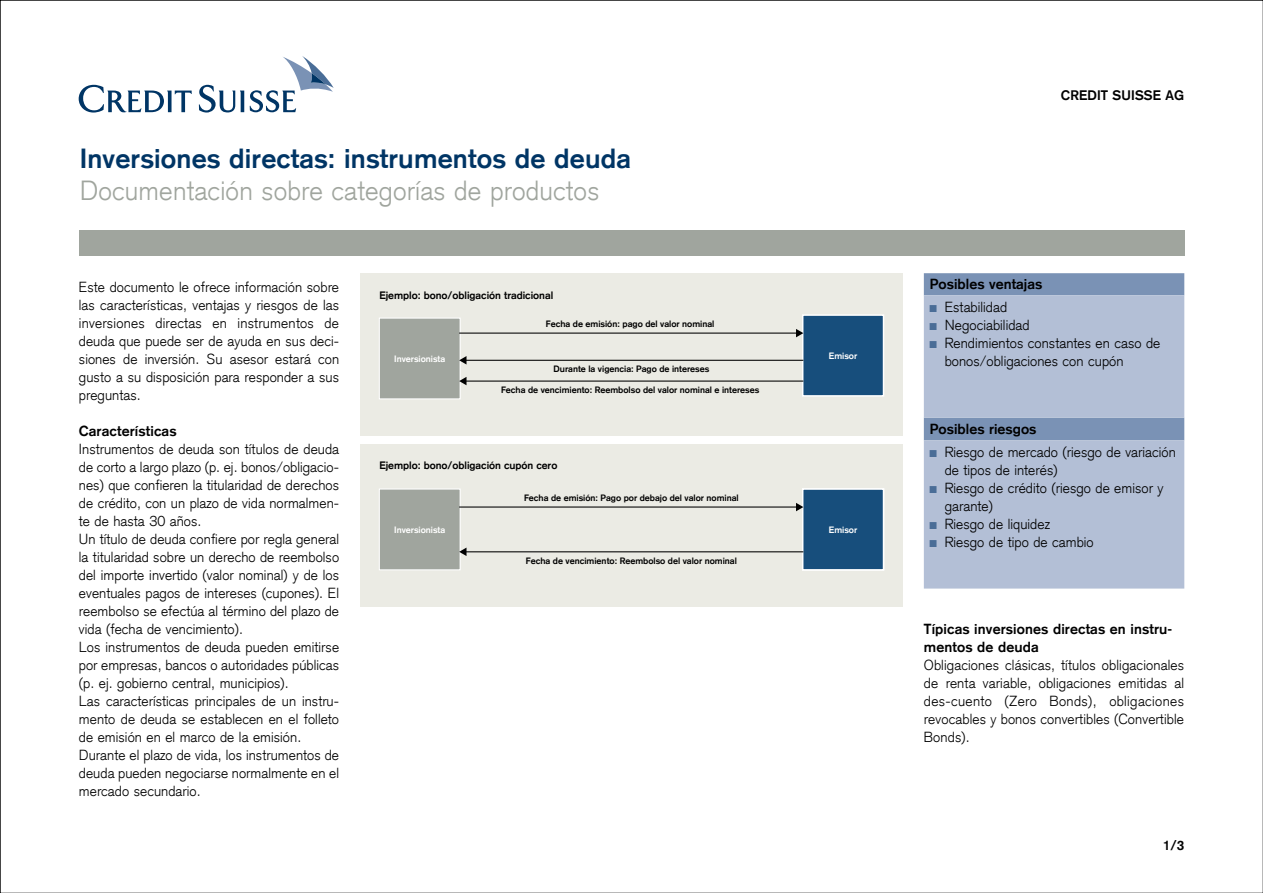
<style>
.page{position:relative;width:1263px;height:893px;background:#fff}
.page>*{position:absolute;margin:0;border:0;box-sizing:border-box;transform-origin:0 0}
.t1{font:700 27px "Credit Suisse Type";letter-spacing:.01em;color:#003565}
.t2{font:300 27px "Credit Suisse Type";letter-spacing:.01em;color:#a0a59e}
.t3{font:300 14.25px/18px "Credit Suisse Type";letter-spacing:.005em;color:#000}
.t4{font:700 14.25px/18px "Credit Suisse Type";letter-spacing:.01em;color:#000}
.t5{font:700 13.5px "Credit Suisse Type";letter-spacing:.01em;color:#000}
.t6{font:700 10.5px "Credit Suisse Type";color:#000}
.t7{font:700 9px "Credit Suisse Type";color:#000}
.t8{font:700 9px "Credit Suisse Type";color:#fff}
</style>
<div class="page">
<svg style="left:79px;top:85px;width:113px;height:28px"></svg>
<svg style="left:199px;top:85px;width:45px;height:28px"></svg>
<svg style="left:250px;top:56px;width:84px;height:56px"></svg>
<div style="left:79px;top:230px;width:1105px;height:26px;background:#a0a59e"></div>
<div style="left:924px;top:440px;width:260px;height:149px;background:#b3bfd6"></div>
<div style="left:360px;top:274px;width:542px;height:162px;background:#ebebe4"></div>
<div style="left:360px;top:445px;width:542px;height:162px;background:#ebebe4"></div>
<div style="left:379px;top:318px;width:81px;height:81px;background:#a0a59e"></div>
<div style="left:379px;top:318px;width:82px;height:81px;border:1px solid #fff"></div>
<div style="left:379px;top:489px;width:81px;height:81px;background:#a0a59e"></div>
<div style="left:379px;top:488px;width:82px;height:82px;border:1px solid #fff"></div>
<div style="left:803px;top:315px;width:80px;height:81px;background:#174e7c"></div>
<div style="left:802px;top:314px;width:82px;height:83px;border:2px solid #fff"></div>
<div style="left:803px;top:489px;width:80px;height:81px;background:#174e7c"></div>
<div style="left:802px;top:488px;width:82px;height:83px;border:2px solid #fff"></div>
<hr style="left:465px;top:381px;width:338px;height:1px;background:#000">
<svg style="left:459px;top:377px;width:7px;height:8px"></svg>
<hr style="left:465px;top:360px;width:338px;height:1px;background:#000">
<svg style="left:459px;top:356px;width:7px;height:9px"></svg>
<hr style="left:459px;top:333px;width:338px;height:1px;background:#000">
<svg style="left:796px;top:329px;width:7px;height:8px"></svg>
<hr style="left:465px;top:551px;width:338px;height:1px;background:#000">
<svg style="left:459px;top:548px;width:7px;height:8px"></svg>
<hr style="left:459px;top:506px;width:338px;height:2px;background:#000">
<svg style="left:796px;top:503px;width:7px;height:8px"></svg>
<svg style="left:924px;top:273px;width:260px;height:167px;background:#a4b3cd"></svg>
<svg style="left:930px;top:450px;width:7px;height:7px"></svg>
<svg style="left:930px;top:486px;width:7px;height:7px"></svg>
<svg style="left:930px;top:522px;width:7px;height:7px"></svg>
<svg style="left:930px;top:540px;width:7px;height:7px"></svg>
<h1 class="t1" style="left:80px;top:143px;width:553px">Inversiones directas: instrumentos de deuda</h1>
<h1 class="t2" style="left:80px;top:175px;width:521px">Documentación sobre categorías de productos</h1>
<p class="t3" style="left:79px;top:278px;width:262px;text-align:justify">Este documento le ofrece información sobre las características, ventajas y riesgos de las inversiones directas en instrumentos de deuda que puede ser de ayuda en sus deci&shy;siones de inversión. Su asesor estará con gusto a su disposición para responder a sus preguntas.</p>
<p class="t4" style="left:79px;top:422px;width:99px">Características</p>
<p class="t3" style="left:79px;top:440px;width:262px">Instrumentos de deuda son títulos de deuda de corto a largo plazo (p. ej. bonos/obligacio&shy;nes) que confieren la titularidad de derechos de crédito, con un plazo de vida normalmen&shy;te de hasta 30 años.<br>Un título de deuda confiere por regla general la titularidad sobre un derecho de reembolso del importe invertido (valor nominal) y de los eventuales pagos de intereses (cupones). El reembolso se efectúa al término del plazo de vida (fecha de vencimiento).<br>Los instrumentos de deuda pueden emitirse por empresas, bancos o autoridades públicas (p. ej. gobierno central, municipios).<br>Las características principales de un instru&shy;mento de deuda se establecen en el folleto de emisión en el marco de la emisión.<br>Durante el plazo de vida, los instrumentos de deuda pueden negociarse normalmente en el mercado secundario.</p>
<p class="t6" style="left:379px;top:289px;width:175px">Ejemplo: bono/obligación tradicional</p>
<p class="t7" style="left:546px;top:319px;width:170px">Fecha de emisión: pago del valor nominal</p>
<p class="t7" style="left:554px;top:363px;width:157px">Durante la vigencia: Pago de intereses</p>
<p class="t7" style="left:501px;top:385px;width:260px">Fecha de vencimiento: Reembolso del valor nominal e intereses</p>
<p class="t8" style="left:394px;top:353px;width:53px">Inversionista</p>
<p class="t6" style="left:379px;top:459px;width:180px">Ejemplo: bono/obligación cupón cero</p>
<p class="t8" style="left:394px;top:524px;width:53px">Inversionista</p>
<p class="t7" style="left:524px;top:493px;width:216px">Fecha de emisión: Pago por debajo del valor nominal</p>
<p class="t7" style="left:526px;top:556px;width:212px">Fecha de vencimiento: Reembolso del valor nominal</p>
<p class="t5" style="left:1061px;top:87px;width:125px">CREDIT SUISSE AG</p>
<p class="t8" style="left:829px;top:350px;width:30px">Emisor</p>
<p class="t8" style="left:829px;top:524px;width:30px">Emisor</p>
<p class="t4" style="left:930px;top:275px;width:114px">Posibles ventajas</p>
<p class="t3" style="left:945px;top:298px;width:217px">Estabilidad<br>Negociabilidad<br>Rendimientos constantes en caso de bonos/obligaciones con cupón</p>
<p class="t4" style="left:930px;top:420px;width:108px">Posibles riesgos</p>
<p class="t3" style="left:945px;top:443px;width:233px">Riesgo de mercado (riesgo de variación de tipos de interés)<br>Riesgo de crédito (riesgo de emisor y garante)<br>Riesgo de liquidez<br>Riesgo de tipo de cambio</p>
<p class="t4" style="left:924px;top:620px;width:250px">Típicas inversiones directas en instru&shy;mentos de deuda</p>
<p class="t3" style="left:924px;top:656px;width:262px;text-align:justify">Obligaciones clásicas, títulos obligacionales de renta variable, obligaciones emitidas al des-cuento (Zero Bonds), obligaciones revocables y bonos convertibles (Convertible Bonds).</p>
<p class="t5" style="left:1163px;top:837px;width:23px">1/3</p>
</div>
